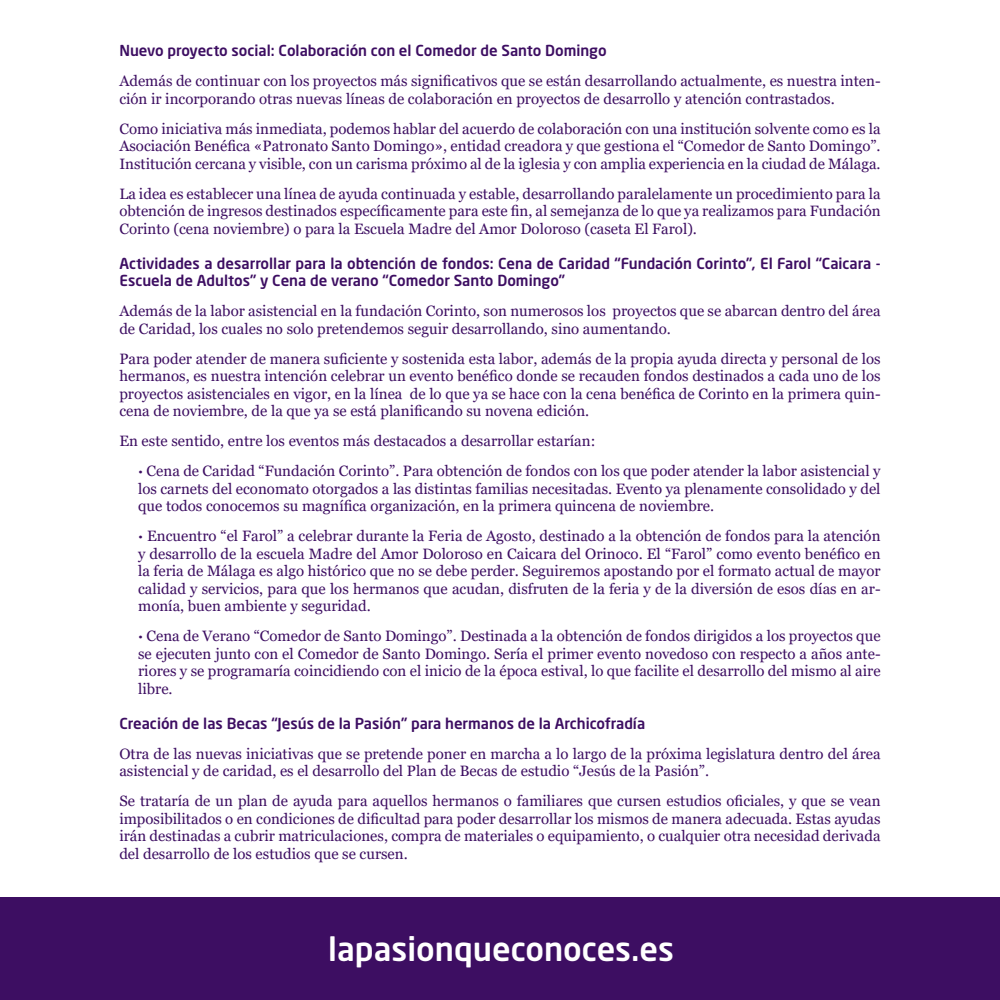
<style>
.page{position:relative;width:1000px;height:1000px;background:#fff}
.page>*{position:absolute;margin:0;border:0;box-sizing:border-box;transform-origin:0 0}
.t1{font:500 32.5px "Neo Sans Std";color:#fff}
.t2{font:15px/17.5px "Georgia";color:#3d0e62;text-align:justify}
.t3{font:500 15px/17.5px "Neo Sans Std";color:#3d0e62}
.s1{font-weight:700}
</style>
<div class="page">
<div style="left:0;top:898px;width:1000px;height:102px;background:#3d0e62"></div>
<p class="t3" style="left:119px;top:42px;width:489px">Nuevo proyecto social: Colaboración con el Comedor de Santo Domingo</p>
<p class="t2" style="left:119px;top:73px;width:763px">Además de continuar con los proyectos más significativos que se están desarrollando actualmente, es nuestra inten&shy;ción ir incorporando otras nuevas líneas de colaboración en proyectos de desarrollo y atención contrastados.</p>
<p class="t2" style="left:119px;top:120px;width:763px">Como iniciativa más inmediata, podemos hablar del acuerdo de colaboración con una institución solvente como es la Asociación Benéfica «Patronato Santo Domingo», entidad creadora y que gestiona el “Comedor de Santo Domingo”.<br>Institución cercana y visible, con un carisma próximo al de la iglesia y con amplia experiencia en la ciudad de Málaga.</p>
<p class="t2" style="left:119px;top:185px;width:763px">La idea es establecer una línea de ayuda continuada y estable, desarrollando paralelamente un procedimiento para la obtención de ingresos destinados específicamente para este fin, al semejanza de lo que ya realizamos para Fundación Corinto (cena noviembre) o para la Escuela Madre del Amor Doloroso (caseta El Farol).</p>
<p class="t3" style="left:119px;top:254px;width:763px">Actividades a desarrollar para la obtención de fondos: Cena de Caridad “Fundación Corinto”, El Farol “Caicara -<br>Escuela de Adultos” y Cena de verano “Comedor Santo Domingo”</p>
<p class="t2" style="left:119px;top:303px;width:763px">Además de la labor asistencial en la fundación Corinto, son numerosos los proyectos que se abarcan dentro del área de Caridad, los cuales no solo pretendemos seguir desarrollando, sino aumentando.</p>
<p class="t2" style="left:119px;top:350px;width:763px">Para poder atender de manera suficiente y sostenida esta labor, además de la propia ayuda directa y personal de los hermanos, es nuestra intención celebrar un evento benéfico donde se recauden fondos destinados a cada uno de los proyectos asistenciales en vigor, en la línea de lo que ya se hace con la cena benéfica de Corinto en la primera quin&shy;cena de noviembre, de la que ya se está planificando su novena edición.</p>
<p class="t2" style="left:138px;top:427px;width:744px;line-height:30px;text-indent:-19px">En este sentido, entre los eventos más destacados a desarrollar estarían:<br><span class="s1">·</span> Cena de Caridad “Fundación Corinto”. Para obtención de fondos con los que poder atender la labor asistencial y</p>
<p class="t2" style="left:138px;top:480px;width:744px">los carnets del economato otorgados a las distintas familias necesitadas. Evento ya plenamente consolidado y del que todos conocemos su magnífica organización, en la primera quincena de noviembre.</p>
<p class="t2" style="left:138px;top:528px;width:744px"><span class="s1">·</span> Encuentro “el Farol” a celebrar durante la Feria de Agosto, destinado a la obtención de fondos para la atención y desarrollo de la escuela Madre del Amor Doloroso en Caicara del Orinoco. El “Farol” como evento benéfico en la feria de Málaga es algo histórico que no se debe perder. Seguiremos apostando por el formato actual de mayor calidad y servicios, para que los hermanos que acudan, disfruten de la feria y de la diversión de esos días en ar&shy;monía, buen ambiente y seguridad.</p>
<p class="t2" style="left:138px;top:628px;width:744px"><span class="s1">·</span> Cena de Verano “Comedor de Santo Domingo”. Destinada a la obtención de fondos dirigidos a los proyectos que se ejecuten junto con el Comedor de Santo Domingo. Sería el primer evento novedoso con respecto a años ante&shy;riores y se programaría coincidiendo con el inicio de la época estival, lo que facilite el desarrollo del mismo al aire libre.</p>
<p class="t3" style="left:119px;top:714px;width:527px">Creación de las Becas “Jesús de la Pasión” para hermanos de la Archicofradía</p>
<p class="t2" style="left:119px;top:745px;width:763px">Otra de las nuevas iniciativas que se pretende poner en marcha a lo largo de la próxima legislatura dentro del área asistencial y de caridad, es el desarrollo del Plan de Becas de estudio “Jesús de la Pasión”.</p>
<p class="t2" style="left:119px;top:793px;width:763px">Se trataría de un plan de ayuda para aquellos hermanos o familiares que cursen estudios oficiales, y que se vean imposibilitados o en condiciones de dificultad para poder desarrollar los mismos de manera adecuada. Estas ayudas irán destinadas a cubrir matriculaciones, compra de materiales o equipamiento, o cualquier otra necesidad derivada del desarrollo de los estudios que se cursen.</p>
<h1 class="t1" style="left:328px;top:929px;width:347px">lapasionqueconoces.es</h1>
</div>
